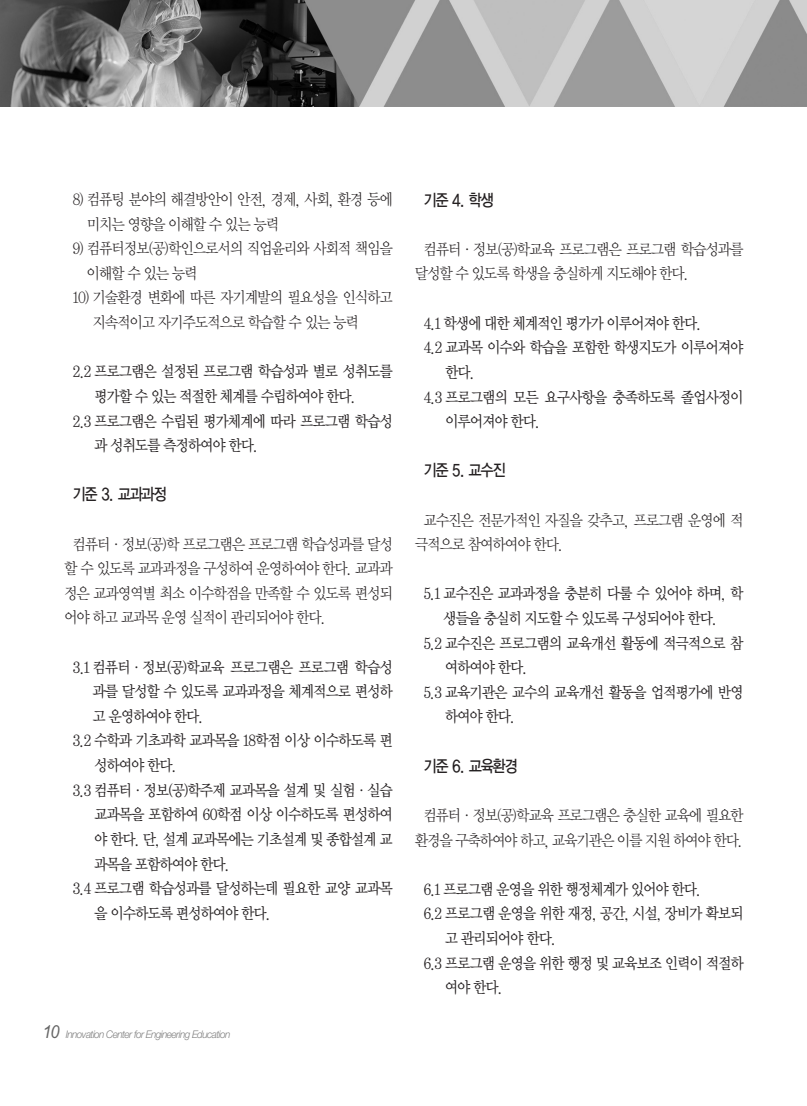
<style>
.page{position:relative;width:807px;height:1106px;background:#fff}
.page>*{position:absolute;margin:0;border:0;box-sizing:border-box;transform-origin:0 0}
.t1{font:16.5px "YGO13";letter-spacing:-.15em;color:#231f20;scale:.85 1}
.t2{font:15.75px "Y Mj O13";letter-spacing:-.13em;color:#231f20;scale:.9 1}
.t3{font:15.75px/24.6px "Y Mj O12";letter-spacing:-.13em;color:#231f20;scale:.9 1}
.t4{font:italic 300 10.5px "Helvetica Neue";letter-spacing:-.055em;color:#808080;scale:.95 1}
.s1{font-family:"Arial";font-weight:400;font-size:18px;color:#666}
</style>
<div class="page">
<img style="left:0;top:0;width:807px;height:106px">
<p class="t3" style="left:86px;top:188px;width:342px;text-indent:-14px">8) 컴퓨팅 분야의 해결방안이 안전, 경제, 사회, 환경 등에 미치는 영향을 이해할 수 있는 능력</p>
<p class="t3" style="left:86px;top:237px;width:343px;text-indent:-14px">9) 컴퓨터정보(공)학인으로서의 직업윤리와 사회적 책임을 이해할 수 있는 능력</p>
<p class="t3" style="left:92px;top:286px;width:336px;text-indent:-20px">10) 기술환경 변화에 따른 자기계발의 필요성을 인식하고 지속적이고 자기주도적으로 학습할 수 있는 능력</p>
<p class="t2" style="left:72px;top:364px;width:358px">2.2 프로그램은 설정된 프로그램 학습성과 별로 성취도를</p>
<p class="t2" style="left:94px;top:389px;width:293px">평가할 수 있는 적절한 체계를 수립하여야 한다.</p>
<p class="t2" style="left:72px;top:413px;width:358px">2.3 프로그램은 수립된 평가체계에 따라 프로그램 학습성</p>
<p class="t2" style="left:94px;top:438px;width:185px">과 성취도를 측정하여야 한다.</p>
<p class="t1" style="left:72px;top:487px;width:113px">기준 3. 교과과정</p>
<p class="t3" style="left:64px;top:532px;width:368px;text-align:justify;text-indent:9px">컴퓨터·정보(공)학 프로그램은 프로그램 학습성과를 달성 할 수 있도록 교과과정을 구성하여 운영하여야 한다. 교과과 정은 교과영역별 최소 이수학점을 만족할 수 있도록 편성되 어야 하고 교과목 운영 실적이 관리되어야 한다.</p>
<p class="t2" style="left:72px;top:659px;width:358px">3.1 컴퓨터·정보(공)학교육 프로그램은 프로그램 학습성</p>
<p class="t2" style="left:92px;top:684px;width:336px">과를 달성할 수 있도록 교과과정을 체계적으로 편성하</p>
<p class="t2" style="left:92px;top:709px;width:126px">고 운영하여야 한다.</p>
<p class="t2" style="left:72px;top:733px;width:358px">3.2 수학과 기초과학 교과목을 18학점 이상 이수하도록 편</p>
<p class="t2" style="left:94px;top:758px;width:94px">성하여야 한다.</p>
<p class="t2" style="left:72px;top:782px;width:358px">3.3 컴퓨터·정보(공)학주제 교과목을 설계 및 실험·실습</p>
<p class="t2" style="left:94px;top:807px;width:334px">교과목을 포함하여 60학점 이상 이수하도록 편성하여</p>
<p class="t2" style="left:94px;top:832px;width:334px">야 한다. 단, 설계 교과목에는 기초설계 및 종합설계 교</p>
<p class="t2" style="left:94px;top:856px;width:153px">과목을 포함하여야 한다.</p>
<p class="t2" style="left:72px;top:881px;width:358px">3.4 프로그램 학습성과를 달성하는데 필요한 교양 교과목</p>
<p class="t2" style="left:94px;top:905px;width:198px">을 이수하도록 편성하여야 한다.</p>
<p class="t4" style="left:43px;top:1030px;width:199px"><span class="s1">10</span> Innovation Center for Engineering Education</p>
<p class="t1" style="left:423px;top:192px;width:85px">기준 4. 학생</p>
<p class="t3" style="left:415px;top:238px;width:368px;text-indent:9px">컴퓨터·정보(공)학교육 프로그램은 프로그램 학습성과를 달성할 수 있도록 학생을 충실하게 지도해야 한다.</p>
<p class="t2" style="left:423px;top:316px;width:311px">4.1 학생에 대한 체계적인 평가가 이루어져야 한다.</p>
<p class="t2" style="left:423px;top:340px;width:358px">4.2 교과목 이수와 학습을 포함한 학생지도가 이루어져야</p>
<p class="t2" style="left:445px;top:365px;width:35px">한다.</p>
<p class="t2" style="left:423px;top:389px;width:358px">4.3 프로그램의 모든 요구사항을 충족하도록 졸업사정이</p>
<p class="t2" style="left:445px;top:414px;width:108px">이루어져야 한다.</p>
<p class="t1" style="left:423px;top:463px;width:99px">기준 5. 교수진</p>
<p class="t3" style="left:415px;top:508px;width:368px;text-indent:9px">교수진은 전문가적인 자질을 갖추고, 프로그램 운영에 적 극적으로 참여하여야 한다.</p>
<p class="t2" style="left:423px;top:586px;width:358px">5.1 교수진은 교과과정을 충분히 다룰 수 있어야 하며, 학</p>
<p class="t2" style="left:443px;top:611px;width:307px">생들을 충실히 지도할 수 있도록 구성되어야 한다.</p>
<p class="t2" style="left:423px;top:635px;width:358px">5.2 교수진은 프로그램의 교육개선 활동에 적극적으로 참</p>
<p class="t2" style="left:444px;top:660px;width:94px">여하여야 한다.</p>
<p class="t2" style="left:423px;top:685px;width:358px">5.3 교육기관은 교수의 교육개선 활동을 업적평가에 반영</p>
<p class="t2" style="left:444px;top:709px;width:80px">하여야 한다.</p>
<p class="t1" style="left:423px;top:758px;width:114px">기준 6. 교육환경</p>
<p class="t3" style="left:415px;top:803px;width:368px;text-align:center">컴퓨터·정보(공)학교육 프로그램은 충실한 교육에 필요한 환경을 구축하여야 하고, 교육기관은 이를 지원 하여야 한다.</p>
<p class="t2" style="left:423px;top:881px;width:311px">6.1 프로그램 운영을 위한 행정체계가 있어야 한다.</p>
<p class="t2" style="left:423px;top:906px;width:358px">6.2 프로그램 운영을 위한 재정, 공간, 시설, 장비가 확보되</p>
<p class="t2" style="left:445px;top:931px;width:126px">고 관리되어야 한다.</p>
<p class="t2" style="left:423px;top:955px;width:358px">6.3 프로그램 운영을 위한 행정 및 교육보조 인력이 적절하</p>
<p class="t2" style="left:444px;top:980px;width:67px">여야 한다.</p>
</div>
